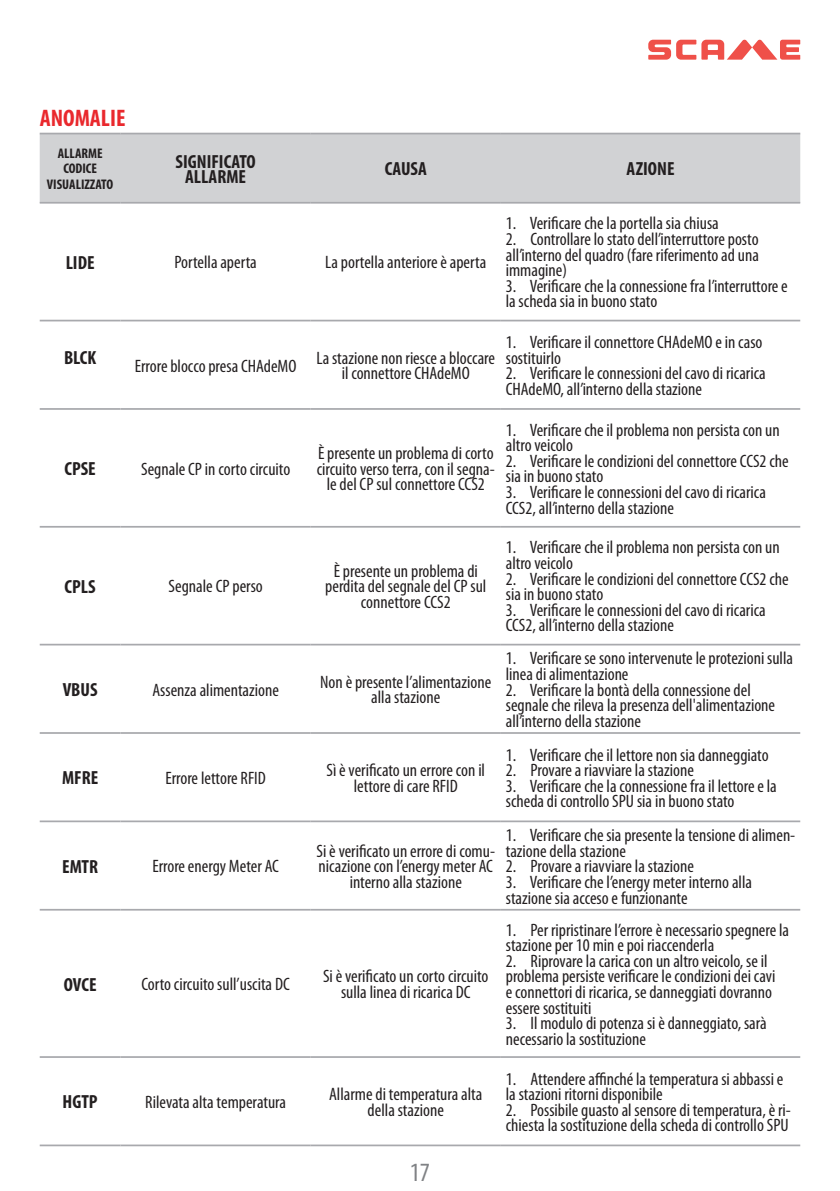
<style>
.page{position:relative;width:840px;height:1191px;background:#fff}
.page>*{position:absolute;margin:0;border:0;box-sizing:border-box;transform-origin:0 0}
.t1{font:condensed 26.4px "Myriad Pro";color:#808285}
.t2{font:700 condensed 24px "Myriad Pro";color:#e9282d}
.t3{font:700 condensed 19px/15.6px "Myriad Pro";color:#231f20;text-align:center}
.t4{font:condensed 18px/15.6px "Myriad Pro";color:#231f20}
.t5{font:700 condensed 14px/15.6px "Myriad Pro";color:#231f20;text-align:center}
</style>
<div class="page">
<svg style="left:648px;top:39px;width:151px;height:21px"></svg>
<div style="left:40px;top:134px;width:759px;height:68px;background:#d1d2d4"></div>
<svg style="left:40px;top:319px;width:759px;height:592px"></svg>
<hr style="left:40px;top:133px;width:80px;height:1px;background:#a8a9ad">
<hr style="left:120px;top:133px;width:190px;height:1px;background:#a8a9ad">
<hr style="left:310px;top:133px;width:190px;height:1px;background:#a8a9ad">
<hr style="left:500px;top:133px;width:299px;height:1px;background:#a8a9ad">
<hr style="left:40px;top:202px;width:80px;height:2px;background:#a8a9ad">
<hr style="left:120px;top:202px;width:190px;height:2px;background:#a8a9ad">
<hr style="left:310px;top:202px;width:190px;height:2px;background:#a8a9ad">
<hr style="left:500px;top:202px;width:299px;height:2px;background:#a8a9ad">
<hr style="left:40px;top:320px;width:80px;height:1px;background:#a8a9ad">
<hr style="left:120px;top:320px;width:190px;height:1px;background:#a8a9ad">
<hr style="left:310px;top:320px;width:190px;height:1px;background:#a8a9ad">
<hr style="left:500px;top:320px;width:299px;height:1px;background:#a8a9ad">
<hr style="left:40px;top:408px;width:80px;height:2px;background:#a8a9ad">
<hr style="left:120px;top:408px;width:190px;height:2px;background:#a8a9ad">
<hr style="left:310px;top:408px;width:190px;height:2px;background:#a8a9ad">
<hr style="left:500px;top:408px;width:299px;height:2px;background:#a8a9ad">
<hr style="left:40px;top:526px;width:80px;height:1px;background:#a8a9ad">
<hr style="left:120px;top:526px;width:190px;height:1px;background:#a8a9ad">
<hr style="left:310px;top:526px;width:190px;height:1px;background:#a8a9ad">
<hr style="left:500px;top:526px;width:299px;height:1px;background:#a8a9ad">
<hr style="left:40px;top:644px;width:80px;height:1px;background:#a8a9ad">
<hr style="left:120px;top:644px;width:190px;height:1px;background:#a8a9ad">
<hr style="left:310px;top:644px;width:190px;height:1px;background:#a8a9ad">
<hr style="left:500px;top:644px;width:299px;height:1px;background:#a8a9ad">
<hr style="left:40px;top:732px;width:80px;height:2px;background:#a8a9ad">
<hr style="left:120px;top:732px;width:190px;height:2px;background:#a8a9ad">
<hr style="left:310px;top:732px;width:190px;height:2px;background:#a8a9ad">
<hr style="left:500px;top:732px;width:299px;height:2px;background:#a8a9ad">
<hr style="left:40px;top:820px;width:80px;height:2px;background:#a8a9ad">
<hr style="left:120px;top:820px;width:190px;height:2px;background:#a8a9ad">
<hr style="left:310px;top:820px;width:190px;height:2px;background:#a8a9ad">
<hr style="left:500px;top:820px;width:299px;height:2px;background:#a8a9ad">
<hr style="left:40px;top:909px;width:80px;height:1px;background:#a8a9ad">
<hr style="left:120px;top:909px;width:190px;height:1px;background:#a8a9ad">
<hr style="left:310px;top:909px;width:190px;height:1px;background:#a8a9ad">
<hr style="left:500px;top:909px;width:299px;height:1px;background:#a8a9ad">
<hr style="left:40px;top:1056px;width:80px;height:2px;background:#a8a9ad">
<hr style="left:120px;top:1056px;width:190px;height:2px;background:#a8a9ad">
<hr style="left:310px;top:1056px;width:190px;height:2px;background:#a8a9ad">
<hr style="left:500px;top:1056px;width:299px;height:2px;background:#a8a9ad">
<hr style="left:40px;top:1144px;width:80px;height:2px;background:#a8a9ad">
<hr style="left:120px;top:1144px;width:190px;height:2px;background:#a8a9ad">
<hr style="left:310px;top:1144px;width:190px;height:2px;background:#a8a9ad">
<hr style="left:500px;top:1144px;width:299px;height:2px;background:#a8a9ad">
<h2 class="t2" style="left:40px;top:103px;width:87px">ANOMALIE</h2>
<p class="t5" style="left:47px;top:145px;width:68px">ALLARME<br>CODICE<br>VISUALIZZATO</p>
<p class="t3" style="left:175px;top:153px;width:82px">SIGNIFICATO<br>ALLARME</p>
<p class="t3" style="left:384px;top:161px;width:44px">CAUSA</p>
<p class="t3" style="left:626px;top:161px;width:49px">AZIONE</p>
<p class="t3" style="left:66px;top:254px;width:30px">LIDE</p>
<p class="t4" style="left:174px;top:254px;width:84px">Portella aperta</p>
<p class="t4" style="left:325px;top:254px;width:162px">La portella anteriore è aperta</p>
<p class="t3" style="left:64px;top:349px;width:34px">BLCK</p>
<p class="t4" style="left:341px;top:350px;width:155px;text-indent:-207px">Errore blocco presa CHAdeMO La stazione non riesce a bloccare il connettore CHAdeMO</p>
<p class="t3" style="left:64px;top:460px;width:33px">CPSE</p>
<p class="t4" style="left:141px;top:460px;width:151px">Segnale CP in corto circuito</p>
<p class="t4" style="left:316px;top:445px;width:179px;text-align:center">È presente un problema di corto circuito verso terra, con il segna&shy;le del CP sul connettore CCS2</p>
<p class="t3" style="left:65px;top:578px;width:33px">CPLS</p>
<p class="t4" style="left:168px;top:578px;width:96px">Segnale CP perso</p>
<p class="t4" style="left:325px;top:563px;width:162px;text-align:center">È presente un problema di perdita del segnale del CP sul connettore CCS2</p>
<p class="t3" style="left:63px;top:681px;width:36px">VBUS</p>
<p class="t4" style="left:152px;top:681px;width:128px">Assenza alimentazione</p>
<p class="t4" style="left:320px;top:674px;width:172px;text-align:center">Non è presente l’alimentazione alla stazione</p>
<p class="t3" style="left:62px;top:770px;width:38px">MFRE</p>
<p class="t4" style="left:165px;top:770px;width:102px">Errore lettore RFID</p>
<p class="t4" style="left:326px;top:762px;width:160px;text-align:center">Sì è verificato un errore con il lettore di care RFID</p>
<p class="t3" style="left:62px;top:858px;width:37px">EMTR</p>
<p class="t4" style="left:152px;top:858px;width:128px">Errore energy Meter AC</p>
<p class="t4" style="left:316px;top:842px;width:180px;text-align:center">Si è verificato un errore di comu&shy;nicazione con l’energy meter AC interno alla stazione</p>
<p class="t3" style="left:64px;top:976px;width:34px">OVCE</p>
<p class="t4" style="left:141px;top:976px;width:150px">Corto circuito sull’uscita DC</p>
<p class="t4" style="left:323px;top:968px;width:167px;text-align:center">Si è verificato un corto circuito sulla linea di ricarica DC</p>
<p class="t3" style="left:63px;top:1093px;width:37px">HGTP</p>
<p class="t4" style="left:145px;top:1094px;width:142px">Rilevata alta temperatura</p>
<p class="t4" style="left:329px;top:1086px;width:155px;text-align:center">Allarme di temperatura alta della stazione</p>
<p class="t4" style="left:505px;top:215px;width:214px">1. Verificare che la portella sia chiusa</p>
<p class="t4" style="left:505px;top:231px;width:254px;text-align:justify">2. Controllare lo stato dell’interruttore posto all’interno del quadro (fare riferimento ad una immagine)</p>
<p class="t4" style="left:505px;top:278px;width:283px">3. Verificare che la connessione fra l’interruttore e la scheda sia in buono stato</p>
<p class="t4" style="left:505px;top:334px;width:258px">1. Verificare il connettore CHAdeMO e in caso sostituirlo</p>
<p class="t4" style="left:505px;top:365px;width:261px">2. Verificare le connessioni del cavo di ricarica<br>CHAdeMO, all’interno della stazione</p>
<p class="t4" style="left:505px;top:422px;width:275px">1. Verificare che il problema non persista con un altro veicolo</p>
<p class="t4" style="left:505px;top:453px;width:284px">2. Verificare le condizioni del connettore CCS2 che sia in buono stato</p>
<p class="t4" style="left:505px;top:484px;width:261px">3. Verificare le connessioni del cavo di ricarica<br>CCS2, all’interno della stazione</p>
<p class="t4" style="left:505px;top:539px;width:275px">1. Verificare che il problema non persista con un altro veicolo</p>
<p class="t4" style="left:505px;top:571px;width:284px">2. Verificare le condizioni del connettore CCS2 che sia in buono stato</p>
<p class="t4" style="left:505px;top:602px;width:261px">3. Verificare le connessioni del cavo di ricarica<br>CCS2, all’interno della stazione</p>
<p class="t4" style="left:505px;top:650px;width:288px">1. Verificare se sono intervenute le protezioni sulla linea di alimentazione</p>
<p class="t4" style="left:505px;top:681px;width:271px">2. Verificare la bontà della connessione del segnale che rileva la presenza dell'alimentazione all’interno della stazione</p>
<p class="t4" style="left:505px;top:746px;width:264px">1. Verificare che il lettore non sia danneggiato</p>
<p class="t4" style="left:505px;top:762px;width:189px">2. Provare a riavviare la stazione</p>
<p class="t4" style="left:505px;top:777px;width:272px">3. Verificare che la connessione fra il lettore e la scheda di controllo SPU sia in buono stato</p>
<p class="t4" style="left:505px;top:827px;width:291px">1. Verificare che sia presente la tensione di alimen&shy;tazione della stazione</p>
<p class="t4" style="left:505px;top:858px;width:189px">2. Provare a riavviare la stazione</p>
<p class="t4" style="left:505px;top:874px;width:248px">3. Verificare che l’energy meter interno alla stazione sia acceso e funzionante</p>
<p class="t4" style="left:505px;top:921px;width:285px">1. Per ripristinare l’errore è necessario spegnere la stazione per 10 min e poi riaccenderla</p>
<p class="t4" style="left:505px;top:952px;width:271px">2. Riprovare la carica con un altro veicolo, se il problema persiste verificare le condizioni dei cavi e connettori di ricarica, se danneggiati dovranno essere sostituiti</p>
<p class="t4" style="left:505px;top:1015px;width:262px">3. Il modulo di potenza si è danneggiato, sarà necessario la sostituzione</p>
<p class="t4" style="left:505px;top:1070px;width:279px">1. Attendere affinché la temperatura si abbassi e la stazioni ritorni disponibile</p>
<p class="t4" style="left:505px;top:1101px;width:286px">2. Possibile guasto al sensore di temperatura, è ri&shy;chiesta la sostituzione della scheda di controllo SPU</p>
<h1 class="t1" style="left:409px;top:1156px;width:22px">17</h1>
</div>
